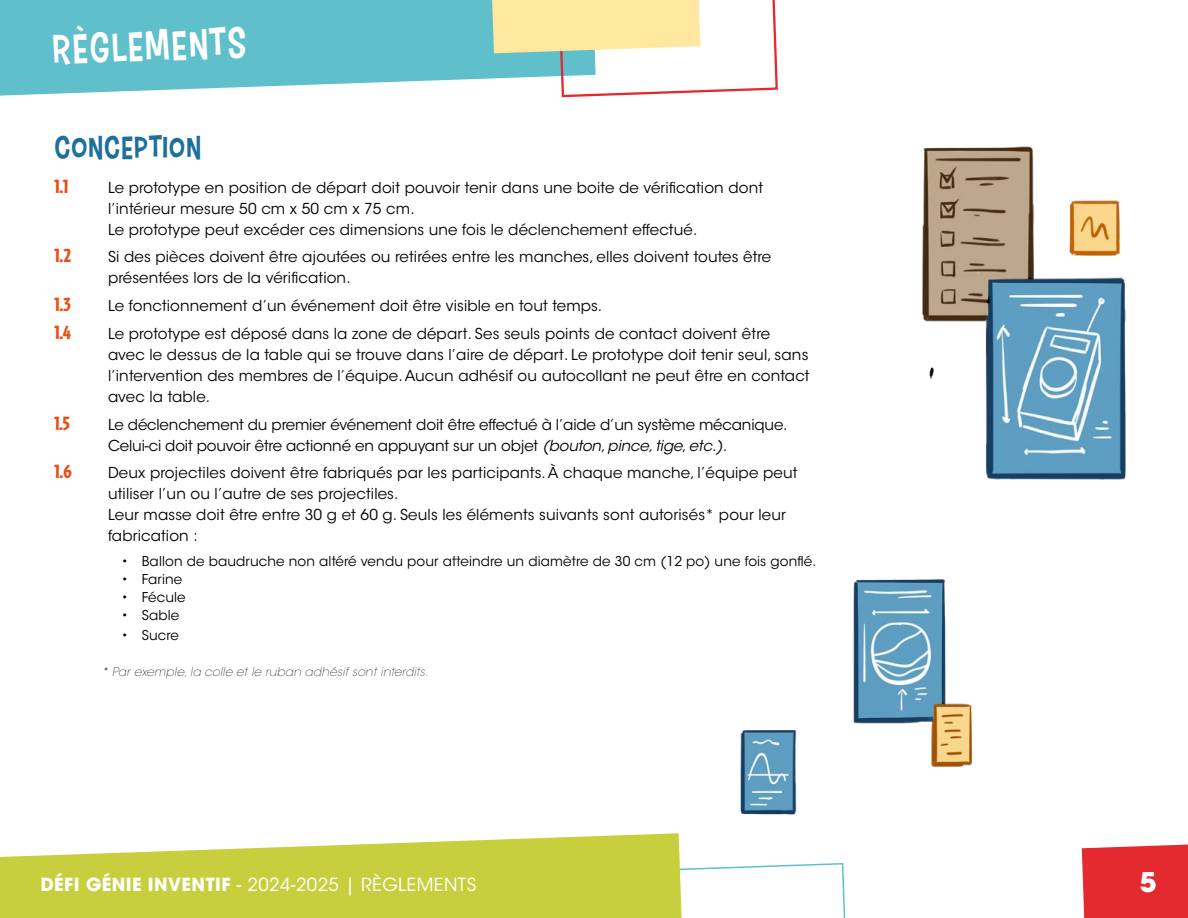
<style>
.page{position:relative;width:1188px;height:918px;background:#fff}
.page>*{position:absolute;margin:0;border:0;box-sizing:border-box;transform-origin:0 0}
.t1{font:40.5px "Carton Six";color:#fff}
.t2{font:31.5px "Carton Six";letter-spacing:.035em;color:#1e6f9c}
.t3{font:700 27px "ITC Avant Garde Std";color:#fff}
.t4{font:900 19.5px "Cafeteria";color:#e94e14}
.t5{font:18px "ITC Avant Garde Std";letter-spacing:.025em;color:#fff}
.t6{font:15px/21px "ITC Avant Garde Std";letter-spacing:.01em;color:#000}
.t7{font:15px/21px "ITC Avant Garde Std";letter-spacing:-.01em;color:#000}
.t8{font:13.5px "ITC Avant Garde Std";letter-spacing:.01em;color:#000}
.t9{font:italic 200 12px "ITC Avant Garde Std";letter-spacing:.02em;color:#000}
.s1{font-style:italic}
.s2{font-weight:700}
</style>
<div class="page">
<svg style="left:683px;top:863px;width:163px;height:55px"></svg>
<svg style="left:0;top:833px;width:683px;height:85px;background:#cfd55a"></svg>
<div style="left:1082px;top:844px;width:106px;height:74px;background:#e42a2e"></div>
<svg style="left:0;top:0;width:492px;height:96px;background:#6dc4cf"></svg>
<svg style="left:492px;top:0;width:286px;height:98px"></svg>
<img style="left:922px;top:146px;width:204px;height:334px">
<img style="left:740px;top:579px;width:232px;height:236px">
<h1 class="t1" style="left:52px;top:25px;width:195px;rotate:-2deg">RÈGLEMENTS</h1>
<h2 class="t2" style="left:54px;top:129px;width:148px">CONCEPTION</h2>
<h3 class="t4" style="left:54px;top:175px;width:16px">1.1</h3>
<p class="t6" style="left:108px;top:177px;width:657px">Le prototype en position de départ doit pouvoir tenir dans une boite de vérification dont l’intérieur mesure 50 cm x 50 cm x 75 cm.<br>Le prototype peut excéder ces dimensions une fois le déclenchement effectué.</p>
<h3 class="t4" style="left:54px;top:245px;width:19px">1.2</h3>
<p class="t6" style="left:108px;top:247px;width:665px">Si des pièces doivent être ajoutées ou retirées entre les manches, elles doivent toutes être présentées lors de la vérification.</p>
<h3 class="t4" style="left:54px;top:294px;width:18px">1.3</h3>
<p class="t6" style="left:108px;top:295px;width:493px">Le fonctionnement d’un événement doit être visible en tout temps.</p>
<h3 class="t4" style="left:54px;top:321px;width:19px">1.4</h3>
<p class="t6" style="left:108px;top:323px;width:703px">Le prototype est déposé dans la zone de départ. Ses seuls points de contact doivent être avec le dessus de la table qui se trouve dans l’aire de départ. Le prototype doit tenir seul, sans l’intervention des membres de l’équipe. Aucun adhésif ou autocollant ne peut être en contact avec la table.</p>
<h3 class="t4" style="left:54px;top:412px;width:17px">1.5</h3>
<p class="t7" style="left:108px;top:414px;width:678px">Le déclenchement du premier événement doit être effectué à l’aide d’un système mécanique.<br>Celui-ci doit pouvoir être actionné en appuyant sur un objet <span class="s1">(bouton, pince, tige, etc.).</span></p>
<h3 class="t4" style="left:54px;top:461px;width:19px">1.6</h3>
<p class="t6" style="left:108px;top:463px;width:691px">Deux projectiles doivent être fabriqués par les participants. À chaque manche, l’équipe peut utiliser l’un ou l’autre de ses projectiles.<br>Leur masse doit être entre 30 g et 60 g. Seuls les éléments suivants sont autorisés* pour leur fabrication :</p>
<p class="t8" style="left:122px;top:553px;width:693px">• Ballon de baudruche non altéré vendu pour atteindre un diamètre de 30 cm (12 po) une fois gonflé.</p>
<p class="t8" style="left:122px;top:571px;width:62px">• Farine</p>
<p class="t8" style="left:122px;top:589px;width:66px">• Fécule</p>
<p class="t8" style="left:122px;top:607px;width:59px">• Sable</p>
<p class="t8" style="left:122px;top:627px;width:59px">• Sucre</p>
<p class="t9" style="left:101px;top:665px;width:329px">* Par exemple, la colle et le ruban adhésif sont interdits.</p>
<p class="t5" style="left:40px;top:874px;width:437px"><span class="s2">DÉFI GÉNIE INVENTIF</span> - 2024-2025 | RÈGLEMENTS</p>
<h3 class="t3" style="left:1140px;top:865px;width:18px">5</h3>
</div>
